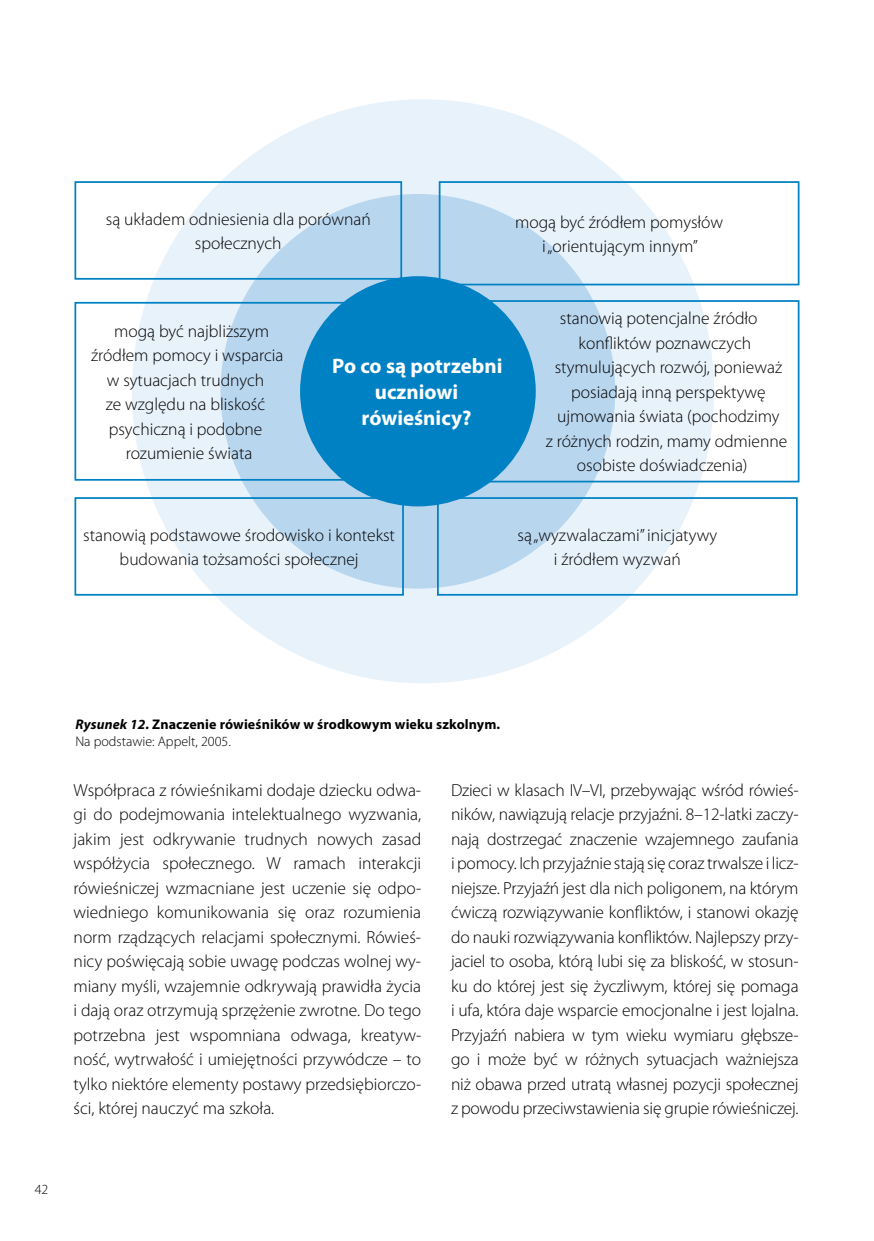
<style>
.page{position:relative;width:874px;height:1241px;background:#fff}
.page>*{position:absolute;margin:0;border:0;box-sizing:border-box;transform-origin:0 0}
.t1{font:700 21px/26.2px "Myriad Pro";color:#fff;text-align:center}
.t2{font:300 17.5px/24.5px "Myriad Pro";color:#000;text-align:center}
.t3{font:700 14px/16.8px "Myriad Pro";letter-spacing:.01em;color:#000}
.t4{font:300 14px "Myriad Pro";color:#000}
.s1{font-style:italic}
.s2{font-weight:300}
</style>
<div class="page">
<div style="left:132px;top:99px;width:581px;height:584px;background:#e8f2fb;border-radius:50%"></div>
<div style="left:220px;top:194px;width:395px;height:394px;background:#b9d6ef;border-radius:50%"></div>
<div style="left:74px;top:302px;width:283px;height:178px;border:2px solid #0081c3"></div>
<div style="left:74px;top:497px;width:329px;height:98px;border:2px solid #0081c3"></div>
<div style="left:437px;top:497px;width:360px;height:98px;border:2px solid #0081c3"></div>
<div style="left:74px;top:181px;width:328px;height:99px;border:2px solid #0081c3"></div>
<div style="left:438px;top:181px;width:361px;height:104px;border:2px solid #0081c3"></div>
<div style="left:465px;top:300px;width:334px;height:182px;border:2px solid #0081c3"></div>
<div style="left:300px;top:276px;width:235px;height:230px;background:#0081c3;border-radius:50%"></div>
<p class="t2" style="left:106px;top:207px;width:266px">są układem odniesienia dla porównań społecznych</p>
<p class="t2" style="left:515px;top:210px;width:209px">mogą być źródłem pomysłów i „orientującym innym”</p>
<p class="t2" style="left:91px;top:319px;width:194px">mogą być najbliższym źródłem pomocy i wsparcia w sytuacjach trudnych<br>ze względu na bliskość psychiczną i podobne rozumienie świata</p>
<p class="t1" style="left:332px;top:351px;width:172px">Po co są potrzebni uczniowi rówieśnicy?</p>
<p class="t2" style="left:559px;top:306px;width:199px">stanowią potencjalne źródło</p>
<p class="t2" style="left:578px;top:331px;width:174px">konfliktów poznawczych</p>
<p class="t2" style="left:554px;top:355px;width:229px">stymulujących rozwój, ponieważ</p>
<p class="t2" style="left:571px;top:380px;width:196px">posiadają inną perspektywę</p>
<p class="t2" style="left:557px;top:404px;width:224px">ujmowania świata (pochodzimy</p>
<p class="t2" style="left:545px;top:429px;width:243px">z różnych rodzin, mamy odmienne</p>
<p class="t2" style="left:576px;top:453px;width:172px">osobiste doświadczenia)</p>
<p class="t2" style="left:83px;top:523px;width:313px">stanowią podstawowe środowisko i kontekst budowania tożsamości społecznej</p>
<p class="t2" style="left:517px;top:523px;width:201px">są „wyzwalaczami” inicjatywy i źródłem wyzwań</p>
<p class="t3" style="left:75px;top:715px;width:426px"><span class="s1">Rysunek 12.</span> Znaczenie rówieśników w środkowym wieku szkolnym.<br><span class="s2">Na podstawie: Appelt, 2005.</span></p>
<p class="t2" style="left:74px;top:777px;width:349px;text-align:justify">Współpraca z rówieśnikami dodaje dziecku odwa&shy;gi do podejmowania intelektualnego wyzwania, jakim jest odkrywanie trudnych nowych zasad współżycia społecznego. W ramach interakcji rówieśniczej wzmacniane jest uczenie się odpo&shy;wiedniego komunikowania się oraz rozumienia norm rządzących relacjami społecznymi. Rówieś&shy;nicy poświęcają sobie uwagę podczas wolnej wy&shy;miany myśli, wzajemnie odkrywają prawidła życia i dają oraz otrzymują sprzężenie zwrotne. Do tego potrzebna jest wspomniana odwaga, kreatyw&shy;ność, wytrwałość i umiejętności przywódcze – to tylko niektóre elementy postawy przedsiębiorczo&shy;ści, której nauczyć ma szkoła.</p>
<p class="t2" style="left:451px;top:777px;width:349px;text-align:justify">Dzieci w klasach IV–VI, przebywając wśród rówieś&shy;ników, nawiązują relacje przyjaźni. 8–12-latki zaczy&shy;nają dostrzegać znaczenie wzajemnego zaufania i pomocy. Ich przyjaźnie stają się coraz trwalsze i licz&shy;niejsze. Przyjaźń jest dla nich poligonem, na którym ćwiczą rozwiązywanie konfliktów, i stanowi okazję do nauki rozwiązywania konfliktów. Najlepszy przy&shy;jaciel to osoba, którą lubi się za bliskość, w stosun&shy;ku do której jest się życzliwym, której się pomaga i ufa, która daje wsparcie emocjonalne i jest lojalna.<br>Przyjaźń nabiera w tym wieku wymiaru głębsze&shy;go i może być w różnych sytuacjach ważniejsza niż obawa przed utratą własnej pozycji społecznej z powodu przeciwstawienia się grupie rówieśniczej.</p>
<p class="t4" style="left:35px;top:1181px;width:15px">42</p>
</div>
